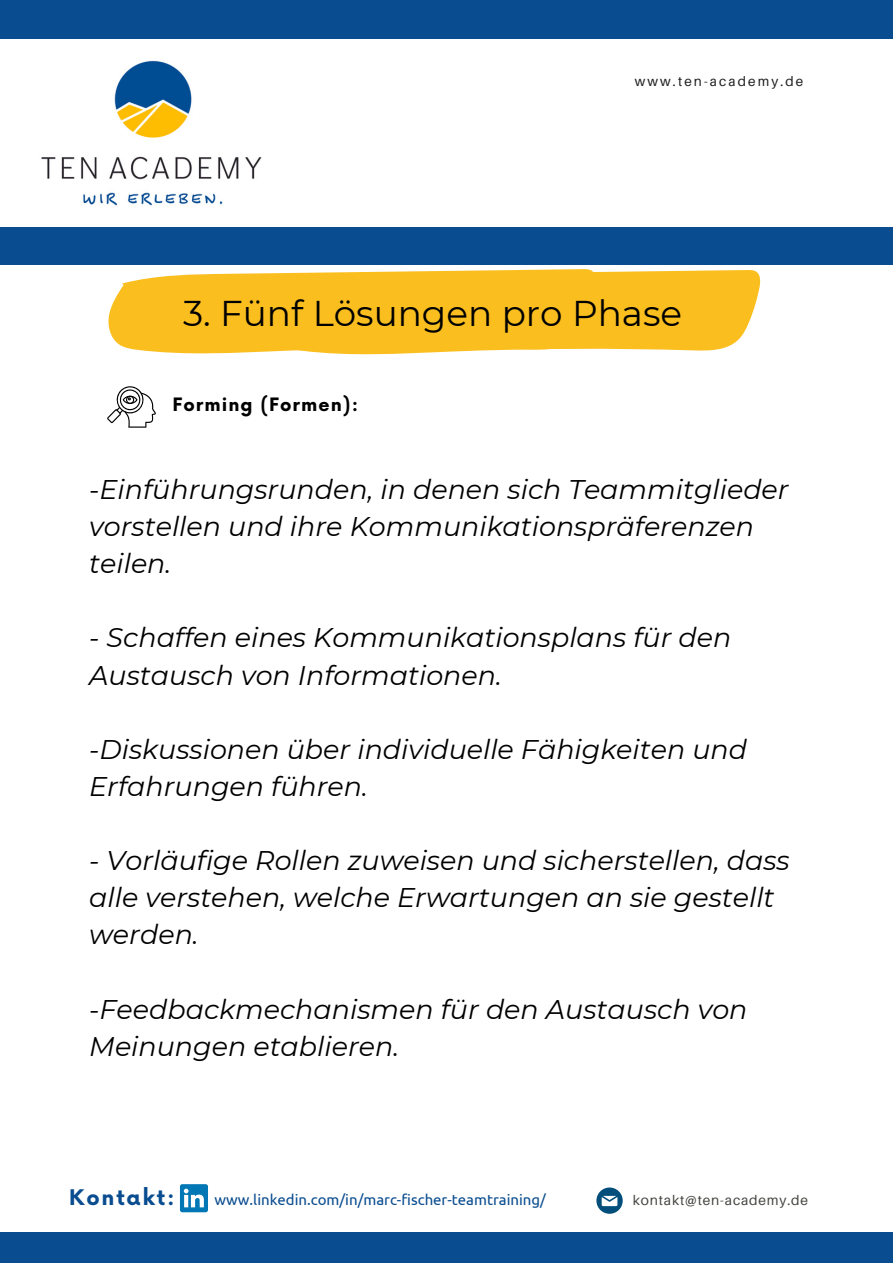
<style>
.page{position:relative;width:893px;height:1264px;background:#fff}
.page>*{position:absolute;margin:0;border:0;box-sizing:border-box;transform-origin:0 0}
.t1{font:35.7px "Montserrat";color:#000}
.t2{font:italic 27px/37px "Montserrat";color:#000}
.t3{font:700 21px "Now";letter-spacing:.085em;color:#094c8f}
.t4{font:700 18px "Now";letter-spacing:.06em;color:#000}
.t5{font:15px "Ubuntu";color:#094c8f}
.t6{font:13.8px "Aileron";letter-spacing:.06em;color:#444440}
.t7{font:13.5px "Aileron";letter-spacing:.16em;color:#1e1e1e}
</style>
<div class="page">
<div style="left:0;top:1231px;width:892px;height:31px;background:#094c8f"></div>
<svg style="left:596px;top:1187px;width:26px;height:26px"></svg>
<img style="left:41px;top:60px;width:221px;height:146px">
<svg style="left:180px;top:1184px;width:28px;height:28px"></svg>
<div style="left:0;top:0;width:892px;height:39px;background:#094c8f"></div>
<div style="left:0;top:227px;width:892px;height:37px;background:#094c8f"></div>
<svg style="left:108px;top:269px;width:652px;height:86px;background:#fac536"></svg>
<svg style="left:107px;top:386px;width:49px;height:41px"></svg>
<p class="t7" style="left:634px;top:73px;width:170px">www.ten-academy.de</p>
<p class="t1" style="left:183px;top:291px;width:500px">3. Fünf Lösungen pro Phase</p>
<p class="t4" style="left:172px;top:395px;width:187px">Forming (Formen):</p>
<p class="t2" style="left:89px;top:471px;width:701px">-Einführungsrunden, in denen sich Teammitglieder vorstellen und ihre Kommunikationspräferenzen teilen.</p>
<p class="t2" style="left:89px;top:619px;width:643px">- Schaffen eines Kommunikationsplans für den<br>Austausch von Informationen.</p>
<p class="t2" style="left:89px;top:730px;width:659px">-Diskussionen über individuelle Fähigkeiten und<br>Erfahrungen führen.</p>
<p class="t2" style="left:89px;top:841px;width:702px">- Vorläufige Rollen zuweisen und sicherstellen, dass alle verstehen, welche Erwartungen an sie gestellt werden.</p>
<p class="t2" style="left:89px;top:990px;width:659px">-Feedbackmechanismen für den Austausch von<br>Meinungen etablieren.</p>
<p class="t3" style="left:69px;top:1186px;width:107px">Kontakt:</p>
<p class="t5" style="left:214px;top:1191px;width:333px">www.linkedin.com/in/marc-fischer-teamtraining/</p>
<p class="t6" style="left:632px;top:1191px;width:177px">kontakt@ten-academy.de</p>
</div>
